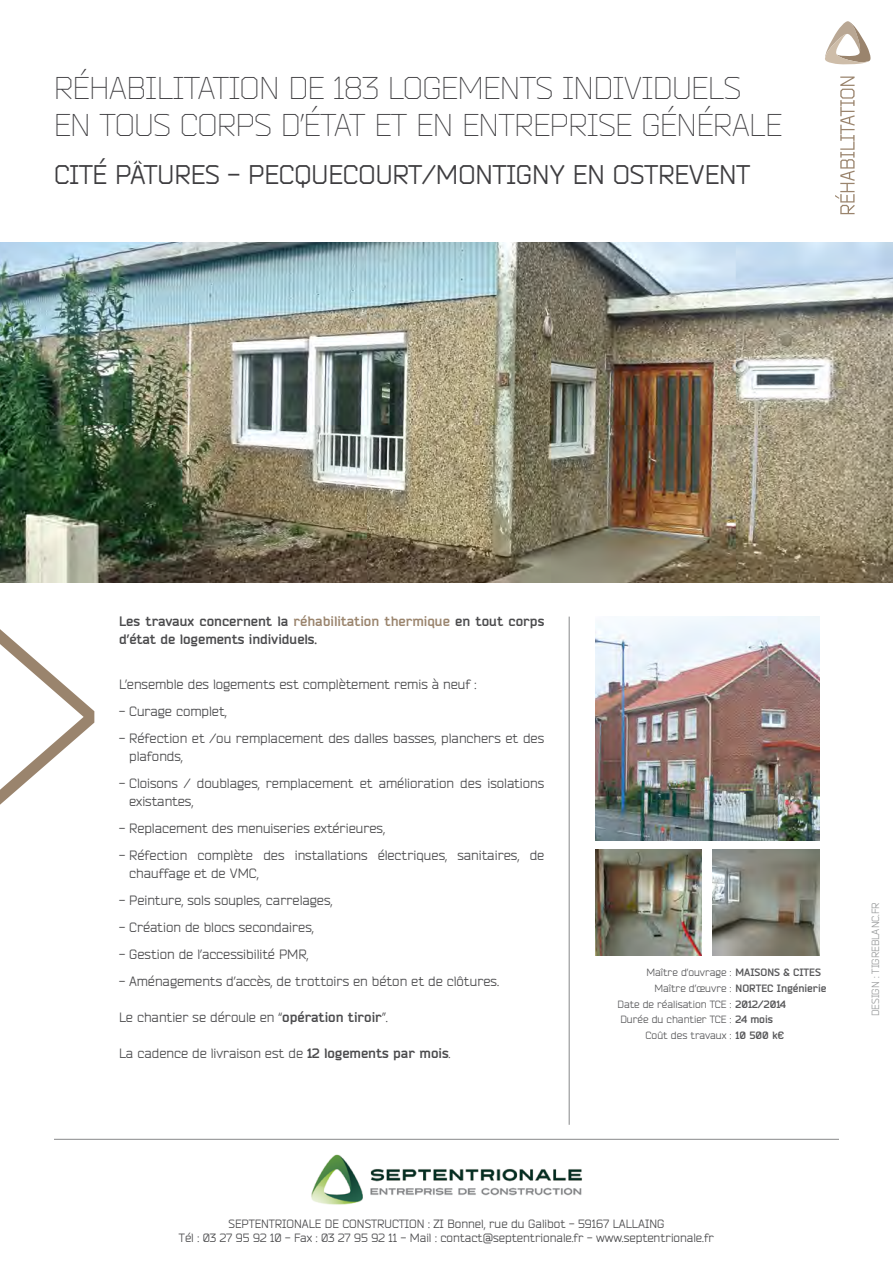
<style>
.page{position:relative;width:893px;height:1263px;background:#fff}
.page>*{position:absolute;margin:0;border:0;box-sizing:border-box;transform-origin:0 0}
.t1{font:300 31.5px/37.5px "Bender";color:#3e3d40}
.t2{font:27px "Bender";color:#3e3d40}
.t3{font:13.5px/18px "Bender";color:#4b4b4d}
.t4{font:700 13.5px/18px "Bender";color:#4b4b4d}
.t5{font:12px/13.5px "Bender";color:#4b4b4d;text-align:center}
.t6{font:10.5px "Bender";color:#58585a}
.t7{font:700 10.5px "Bender";color:#58585a}
.t8{font:10.5px "Bender";color:#9c9e9f}
.s1{color:#9a846d}
.s2{font-weight:700}
.s3{font-weight:400}
</style>
<div class="page">
<svg style="left:0;top:629px;width:94px;height:176px"></svg>
<img style="left:0;top:242px;width:893px;height:341px">
<img style="left:595px;top:617px;width:224px;height:223px">
<img style="left:595px;top:850px;width:107px;height:105px">
<img style="left:713px;top:850px;width:106px;height:105px">
<hr style="left:569px;top:617px;width:1px;height:508px;background:#87888a">
<hr style="left:54px;top:1139px;width:785px;height:1px;background:#87888a">
<img style="left:311px;top:1154px;width:271px;height:51px">
<svg style="left:835px;top:77px;width:20px;height:137px"></svg>
<svg style="left:825px;top:21px;width:46px;height:43px"></svg>
<h1 class="t1" style="left:54px;top:70px;width:729px">RÉHABILITATION DE 183 LOGEMENTS INDIVIDUELS<br>EN TOUS CORPS D’ÉTAT ET EN ENTREPRISE GÉNÉRALE</h1>
<h2 class="t2" style="left:54px;top:159px;width:698px">CITÉ PÂTURES - PECQUECOURT/MONTIGNY EN OSTREVENT</h2>
<p class="t4" style="left:119px;top:613px;width:427px">Les travaux concernent la <span class="s1">réhabilitation thermique</span> en tout corps d’état de logements individuels.</p>
<p class="t3" style="left:119px;top:676px;width:359px">L’ensemble des logements est complètement remis à neuf :</p>
<p class="t3" style="left:119px;top:703px;width:109px">- Curage complet,</p>
<p class="t3" style="left:129px;top:730px;width:417px;text-indent:-10px">- Réfection et /ou remplacement des dalles basses, planchers et des plafonds,</p>
<p class="t3" style="left:129px;top:775px;width:417px;text-indent:-10px">- Cloisons / doublages, remplacement et amélioration des isolations existantes,</p>
<p class="t3" style="left:119px;top:820px;width:268px">- Replacement des menuiseries extérieures,</p>
<p class="t3" style="left:129px;top:847px;width:417px;text-indent:-10px">- Réfection complète des installations électriques, sanitaires, de chauffage et de VMC,</p>
<p class="t3" style="left:119px;top:892px;width:215px">- Peinture, sols souples, carrelages,</p>
<p class="t3" style="left:119px;top:919px;width:196px">- Création de blocs secondaires,</p>
<p class="t3" style="left:119px;top:946px;width:191px">- Gestion de l’accessibilité PMR,</p>
<p class="t3" style="left:119px;top:973px;width:381px">- Aménagements d’accès, de trottoirs en béton et de clôtures.</p>
<p class="t3" style="left:119px;top:1009px;width:270px">Le chantier se déroule en “<span class="s2">opération tiroir</span>”.</p>
<p class="t3" style="left:119px;top:1045px;width:333px">La cadence de livraison est de <span class="s2">12 logements par mois</span>.</p>
<p class="t6" style="left:646px;top:965px;width:176px">Maître d’ouvrage : <span class="s2">MAISONS &amp; CITES</span></p>
<p class="t7" style="left:654px;top:981px;width:174px"><span class="s3">Maître d’œuvre :</span> NORTEC Ingénierie</p>
<p class="t6" style="left:618px;top:997px;width:170px">Date de réalisation TCE : <span class="s2">2012/2014</span></p>
<p class="t6" style="left:620px;top:1013px;width:154px">Durée du chantier TCE : <span class="s2">24 mois</span></p>
<p class="t6" style="left:645px;top:1029px;width:140px">Coût des travaux : <span class="s2">10 500 k€</span></p>
<p class="t8" style="left:869px;top:1016px;width:115px;rotate:-90deg">DESIGN : TIGREBLANC.FR</p>
<p class="t5" style="left:179px;top:1217px;width:536px">SEPTENTRIONALE DE CONSTRUCTION : ZI Bonnel, rue du Galibot - 59167 LALLAING<br>Tél : 03 27 95 92 10 - Fax : 03 27 95 92 11 - Mail : contact@septentrionale.fr - www.septentrionale.fr</p>
</div>
